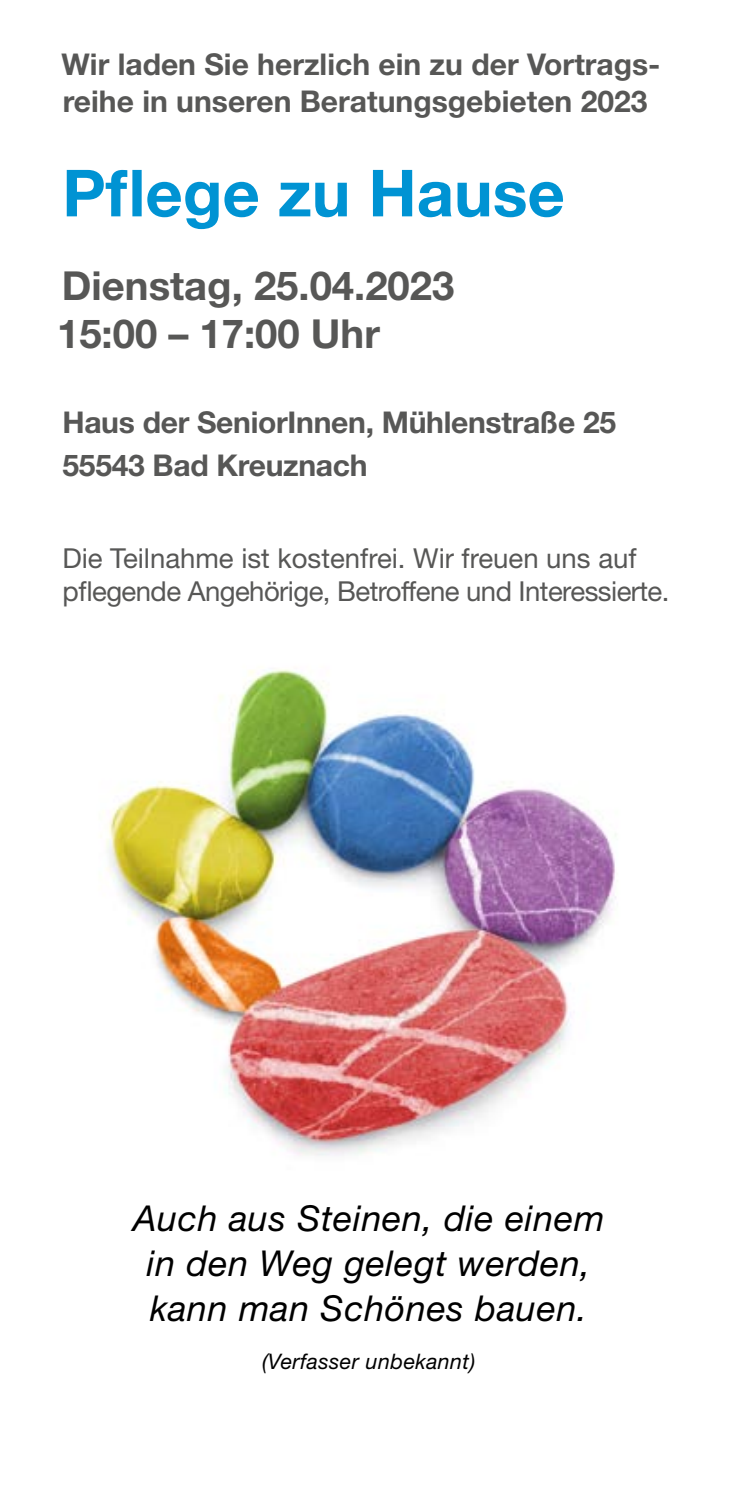
<style>
.page{position:relative;width:745px;height:1489px;background:#fff}
.page>*{position:absolute;margin:0;border:0;box-sizing:border-box;transform-origin:0 0}
.t1{font:700 65px "Helvetica Neue LT Std";color:#0093d3}
.t2{font:700 40px/48px "Helvetica Neue LT Std";color:#575756}
.t3{font:italic 35.75px/45px "Helvetica Neue LT Std";letter-spacing:.02em;color:#000;text-align:center}
.t4{font:700 30px/37.5px "Helvetica Neue LT Std";color:#575756}
.t5{font:27.5px/33px "Helvetica Neue LT Std";letter-spacing:-.02em;color:#575756}
.t6{font:italic 21.5px "Helvetica Neue LT Std";letter-spacing:.02em;color:#000}
</style>
<div class="page">
<img style="left:103px;top:669px;width:513px;height:487px">
<p class="t4" style="left:61px;top:44px;width:600px">Wir laden Sie herzlich ein zu der Vortrags&shy;reihe in unseren Beratungsgebieten 2023</p>
<h1 class="t1" style="left:62px;top:153px;width:504px">Pflege zu Hause</h1>
<h2 class="t2" style="left:57px;top:261px;width:398px">Dienstag, 25.04.2023<br>15:00 – 17:00 Uhr</h2>
<p class="t4" style="left:62px;top:401px;width:555px;line-height:42.5px">Haus der SeniorInnen, Mühlenstraße 25<br>55543 Bad Kreuznach</p>
<p class="t5" style="left:62px;top:541px;width:608px">Die Teilnahme ist kostenfrei. Wir freuen uns auf pflegende Angehörige, Betroffene und Interessierte.</p>
<p class="t3" style="left:133px;top:1195px;width:473px">Auch aus Steinen, die einem in den Weg gelegt werden, kann man Schönes bauen.</p>
<p class="t6" style="left:262px;top:1348px;width:215px">(Verfasser unbekannt)</p>
</div>
